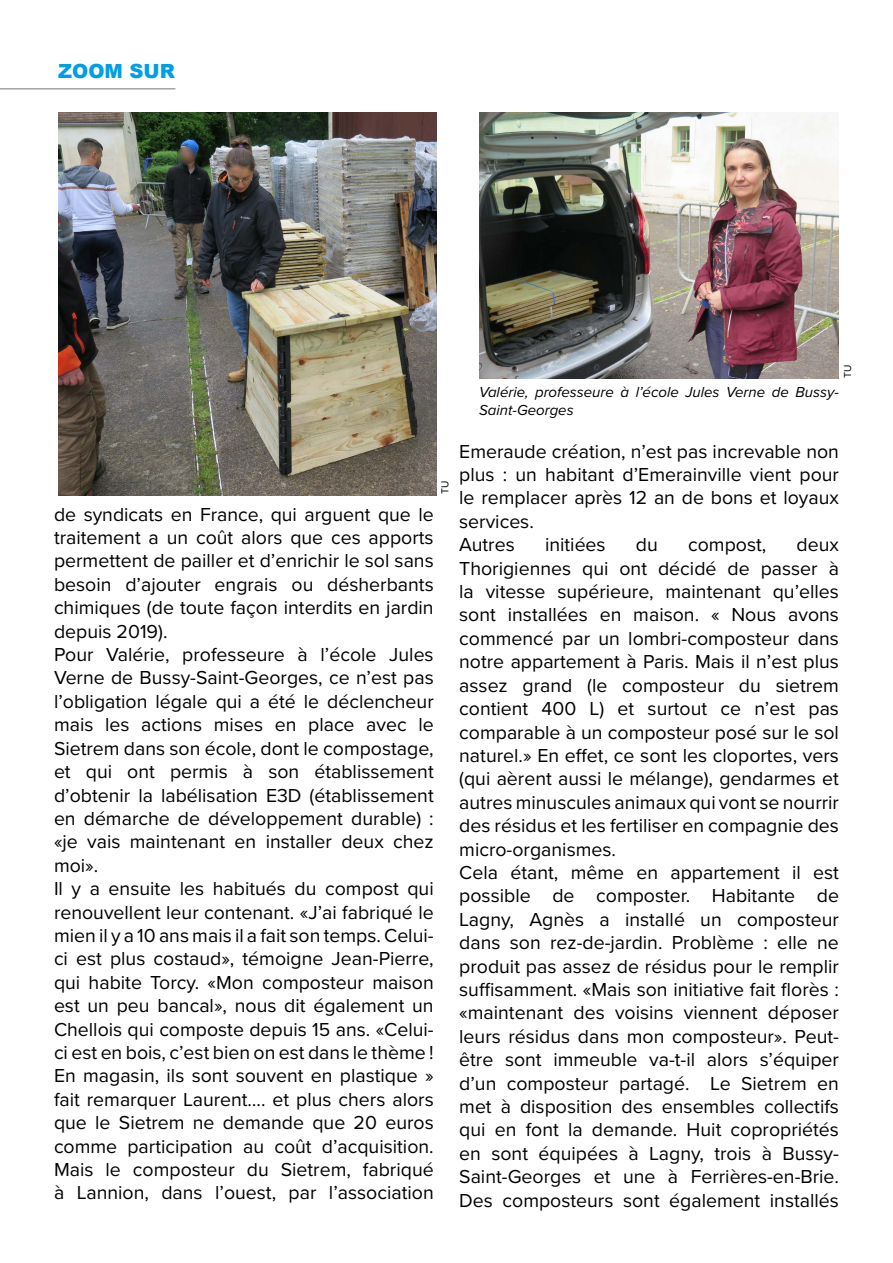
<style>
.page{position:relative;width:893px;height:1263px;background:#fff}
.page>*{position:absolute;margin:0;border:0;box-sizing:border-box;transform-origin:0 0}
.t1{font:19.5px/23.4px "Proxima Nova";color:#000}
.t2{font:900 19.5px "Arial";color:#009fe3}
.t3{font:italic 15px/18px "Proxima Nova";color:#000}
.t4{font:10.5px "Proxima Nova";color:#000}
</style>
<div class="page">
<hr style="left:0;top:88px;width:175px;height:2px;background:#a6a5a5">
<img style="left:479px;top:113px;width:360px;height:265px">
<img style="left:58px;top:113px;width:379px;height:382px">
<p class="t2" style="left:58px;top:57px;width:118px">ZOOM SUR</p>
<p class="t4" style="left:437px;top:494px;width:15px;rotate:-90deg">TU</p>
<p class="t1" style="left:54px;top:502px;width:381px">de syndicats en France, qui arguent que le traitement a un coût alors que ces apports permettent de pailler et d’enrichir le sol sans besoin d’ajouter engrais ou désherbants chimiques (de toute façon interdits en jardin depuis 2019).<br>Pour Valérie, professeure à l’école Jules Verne de Bussy-Saint-Georges, ce n’est pas l’obligation légale qui a été le déclencheur mais les actions mises en place avec le Sietrem dans son école, dont le compostage, et qui ont permis à son établissement d’obtenir la labélisation E3D (établissement en démarche de développement durable) : «je vais maintenant en installer deux chez moi».<br>Il y a ensuite les habitués du compost qui renouvellent leur contenant. «J’ai fabriqué le mien il y a 10 ans mais il a fait son temps. Celui&shy;ci est plus costaud», témoigne Jean-Pierre, qui habite Torcy. «Mon composteur maison est un peu bancal», nous dit également un Chellois qui composte depuis 15 ans. «Celui&shy;ci est en bois, c’est bien on est dans le thème !<br>En magasin, ils sont souvent en plastique » fait remarquer Laurent…. et plus chers alors que le Sietrem ne demande que 20 euros comme participation au coût d’acquisition.<br>Mais le composteur du Sietrem, fabriqué à Lannion, dans l’ouest, par l’association</p>
<p class="t4" style="left:840px;top:378px;width:15px;rotate:-90deg">TU</p>
<p class="t3" style="left:479px;top:382px;width:361px">Valérie, professeure à l’école Jules Verne de Bussy-<br>Saint-Georges</p>
<p class="t1" style="left:459px;top:439px;width:381px">Emeraude création, n’est pas increvable non plus : un habitant d’Emerainville vient pour le remplacer après 12 an de bons et loyaux services.<br>Autres</p>
<p class="t1" style="left:545px;top:532px;width:62px">initiées</p>
<p class="t1" style="left:636px;top:532px;width:23px">du</p>
<p class="t1" style="left:688px;top:532px;width:80px">compost,</p>
<p class="t1" style="left:459px;top:532px;width:381px;text-indent:337px">deux Thorigiennes qui ont décidé de passer à la vitesse supérieure, maintenant qu’elles sont installées en maison. « Nous avons commencé par un lombri-composteur dans notre appartement à Paris. Mais il n’est plus assez grand (le composteur du sietrem contient 400 L) et surtout ce n’est pas comparable à un composteur posé sur le sol naturel.» En effet, ce sont les cloportes, vers (qui aèrent aussi le mélange), gendarmes et autres minuscules animaux qui vont se nourrir des résidus et les fertiliser en compagnie des micro-organismes.<br>Cela étant, même en appartement il est possible de composter. Habitante de Lagny, Agnès a installé un composteur dans son rez-de-jardin. Problème : elle ne produit pas assez de résidus pour le remplir suffisamment. «Mais son initiative fait florès : «maintenant des voisins viennent déposer leurs résidus dans mon composteur». Peut&shy;être sont immeuble va-t-il alors s’équiper d’un composteur partagé. Le Sietrem en met à disposition des ensembles collectifs qui en font la demande. Huit copropriétés en sont équipées à Lagny, trois à Bussy-Saint-Georges et une à Ferrières-en-Brie.<br>Des composteurs sont également installés</p>
</div>
